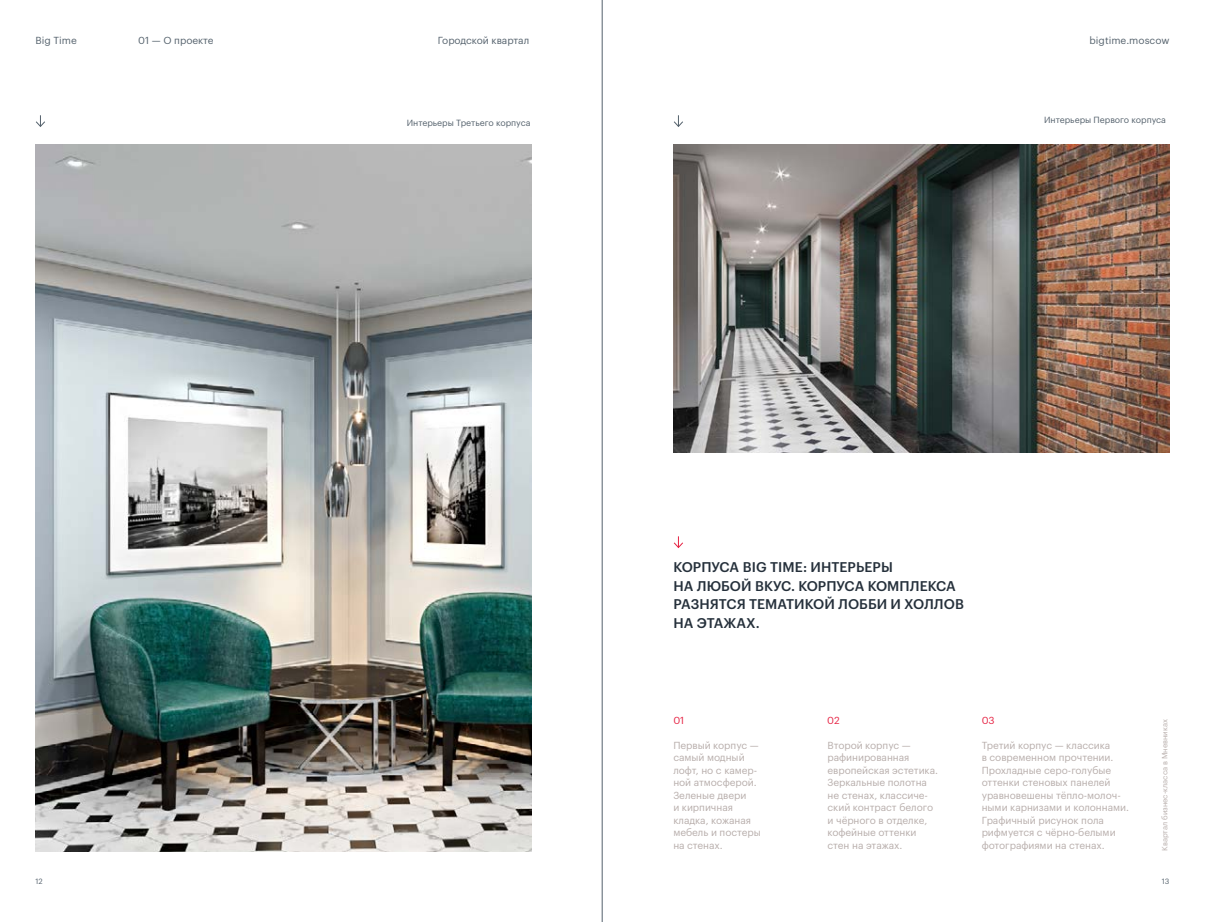
<style>
.page{position:relative;width:1205px;height:922px;background:#fff}
.page>*{position:absolute;margin:0;border:0;box-sizing:border-box;transform-origin:0 0}
.t1{font:500 13.75px/18.8px "Graphik LCG";letter-spacing:.005em;color:#25303b}
.t2{font:10px/12.5px "Graphik LCG";color:#b7adaa}
.t3{font:10px "Graphik LCG";color:#54616c}
.t4{font:10px "Graphik LCG";color:#e62243}
.t5{font:8.75px "Graphik LCG";color:#54616c}
.t6{font:7.5px "Graphik LCG";color:#b7adaa}
.t7{font:7.5px "Graphik LCG";color:#54616c}
</style>
<div class="page">
<hr style="left:602px;top:0;width:1px;height:921px;background:#54616c">
<svg style="left:36px;top:115px;width:9px;height:12px"></svg>
<svg style="left:674px;top:115px;width:9px;height:12px"></svg>
<svg style="left:673px;top:536px;width:10px;height:12px"></svg>
<img style="left:35px;top:145px;width:496px;height:705px">
<img style="left:673px;top:145px;width:496px;height:307px">
<p class="t3" style="left:35px;top:32px;width:43px">Big Time</p>
<p class="t3" style="left:138px;top:32px;width:77px">01 — О проекте</p>
<p class="t3" style="left:438px;top:32px;width:93px">Городской квартал</p>
<p class="t3" style="left:1089px;top:32px;width:81px">bigtime.moscow</p>
<p class="t5" style="left:407px;top:116px;width:125px">Интерьеры Третьего корпуса</p>
<p class="t5" style="left:1044px;top:113px;width:123px">Интерьеры Первого корпуса</p>
<h1 class="t1" style="left:673px;top:556px;width:292px">КОРПУСА BIG TIME: ИНТЕРЬЕРЫ<br>НА ЛЮБОЙ ВКУС. КОРПУСА КОМПЛЕКСА<br>РАЗНЯТСЯ ТЕМАТИКОЙ ЛОББИ И ХОЛЛОВ<br>НА ЭТАЖАХ.</h1>
<p class="t4" style="left:673px;top:712px;width:13px">01</p>
<p class="t4" style="left:827px;top:712px;width:14px">02</p>
<p class="t4" style="left:982px;top:712px;width:15px">03</p>
<p class="t2" style="left:827px;top:738px;width:112px">Второй корпус — рафинированная европейская эстетика.<br>Зеркальные полотна не стенах, классиче&shy;ский контраст белого и чёрного в отделке, кофейные оттенки стен на этажах.</p>
<p class="t2" style="left:982px;top:738px;width:149px">Третий корпус — классика<br>в современном прочтении.<br>Прохладные серо-голубые оттенки стеновых панелей уравновешены тёпло-молоч&shy;ными карнизами и колоннами.<br>Графичный рисунок пола рифмуется с чёрно-белыми фотографиями на стенах.</p>
<p class="t2" style="left:673px;top:738px;width:89px">Первый корпус — самый модный лофт, но с камер&shy;ной атмосферой.<br>Зеленые двери<br>и кирпичная кладка, кожаная мебель и постеры на стенах.</p>
<p class="t6" style="left:1159px;top:850px;width:133px;rotate:-90deg">Квартал бизнес-класса в Мневниках</p>
<p class="t7" style="left:35px;top:875px;width:9px">12</p>
<p class="t7" style="left:1162px;top:875px;width:9px">13</p>
</div>
